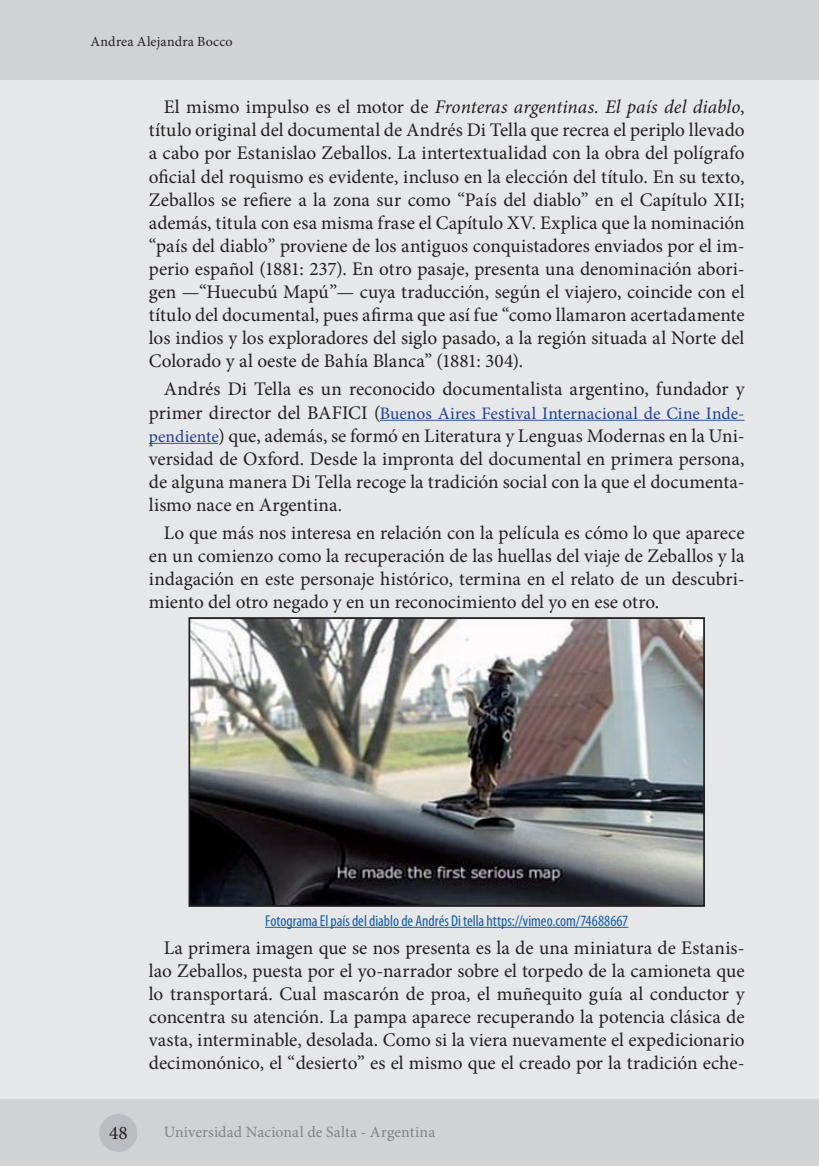
<style>
.page{position:relative;width:819px;height:1166px;background:#fff}
.page>*{position:absolute;margin:0;border:0;box-sizing:border-box;transform-origin:0 0}
.t1{font:19.25px/23.1px "Minion Pro";color:#231f20;text-align:justify}
.t2{font:17.5px "Minion Pro";letter-spacing:.005em;color:#253f8e}
.t3{font:condensed 15.75px "Myriad Pro";color:#175d9e}
.t4{font:15.75px "Minion Pro";letter-spacing:.005em;color:#808285}
.t5{font:14px "Minion Pro";letter-spacing:.015em;color:#231f20}
.s1{font-style:italic}
.s2{font-size:19.25px;color:#231f20}
.s3{font-size:17.5px;color:#253f8e}
</style>
<div class="page">
<div style="left:0;top:79px;width:819px;height:1027px;background:#e6e7e9"></div>
<div style="left:0;top:1099px;width:819px;height:67px;background:#d1d2d4"></div>
<div style="left:99px;top:1114px;width:38px;height:38px;background:#bcbdc0;border-radius:50%"></div>
<div style="left:0;top:0;width:819px;height:79px;background:#d1d2d4"></div>
<hr style="left:380px;top:420px;width:364px;height:1px;background:#3653a3">
<hr style="left:149px;top:443px;width:69px;height:1px;background:#3653a3">
<hr style="left:265px;top:927px;width:363px;height:1px;background:#175d9e">
<img style="left:191px;top:620px;width:511px;height:284px">
<div style="left:188px;top:617px;width:517px;height:290px;border:2px solid #231f20"></div>
<p class="t5" style="left:90px;top:33px;width:144px">Andrea Alejandra Bocco</p>
<p class="t1" style="left:149px;top:96px;width:597px;text-indent:15px">El mismo impulso es el motor de <span class="s1">Fronteras argentinas. El país del diablo</span>, título original del documental de Andrés Di Tella que recrea el periplo llevado a cabo por Estanislao Zeballos. La intertextualidad con la obra del polígrafo oficial del roquismo es evidente, incluso en la elección del título. En su texto, Zeballos se refiere a la zona sur como “País del diablo” en el Capítulo XII; además, titula con esa misma frase el Capítulo XV. Explica que la nominación “país del diablo” proviene de los antiguos conquistadores enviados por el im&shy;perio español (1881: 237). En otro pasaje, presenta una denominación abori&shy;gen —“Huecubú Mapú”— cuya traducción, según el viajero, coincide con el título del documental, pues afirma que así fue “como llamaron acertadamente los indios y los exploradores del siglo pasado, a la región situada al Norte del Colorado y al oeste de Bahía Blanca” (1881: 304).</p>
<p class="t1" style="left:164px;top:378px;width:582px">Andrés Di Tella es un reconocido documentalista argentino, fundador y</p>
<p class="t2" style="left:149px;top:401px;width:597px"><span class="s2">primer director del BAFICI (</span>Buenos Aires Festival Internacional de Cine Inde-</p>
<p class="t1" style="left:149px;top:424px;width:597px"><span class="s3">pendiente</span>) que, además, se formó en Literatura y Lenguas Modernas en la Uni&shy;versidad de Oxford. Desde la impronta del documental en primera persona, de alguna manera Di Tella recoge la tradición social con la que el documenta&shy;lismo nace en Argentina.</p>
<p class="t1" style="left:149px;top:521px;width:597px;text-indent:15px">Lo que más nos interesa en relación con la película es cómo lo que aparece en un comienzo como la recuperación de las huellas del viaje de Zeballos y la indagación en este personaje histórico, termina en el relato de un descubri&shy;miento del otro negado y en un reconocimiento del yo en ese otro.</p>
<p class="t1" style="left:109px;top:1121px;width:20px">48</p>
<p class="t3" style="left:265px;top:911px;width:365px">Fotograma El país del diablo de Andrés Di tella https://vimeo.com/74688667</p>
<p class="t1" style="left:149px;top:936px;width:597px;text-indent:15px">La primera imagen que se nos presenta es la de una miniatura de Estanis&shy;lao Zeballos, puesta por el yo-narrador sobre el torpedo de la camioneta que lo transportará. Cual mascarón de proa, el muñequito guía al conductor y concentra su atención. La pampa aparece recuperando la potencia clásica de vasta, interminable, desolada. Como si la viera nuevamente el expedicionario decimonónico, el “desierto” es el mismo que el creado por la tradición eche-</p>
<p class="t4" style="left:164px;top:1122px;width:273px">Universidad Nacional de Salta - Argentina</p>
</div>
